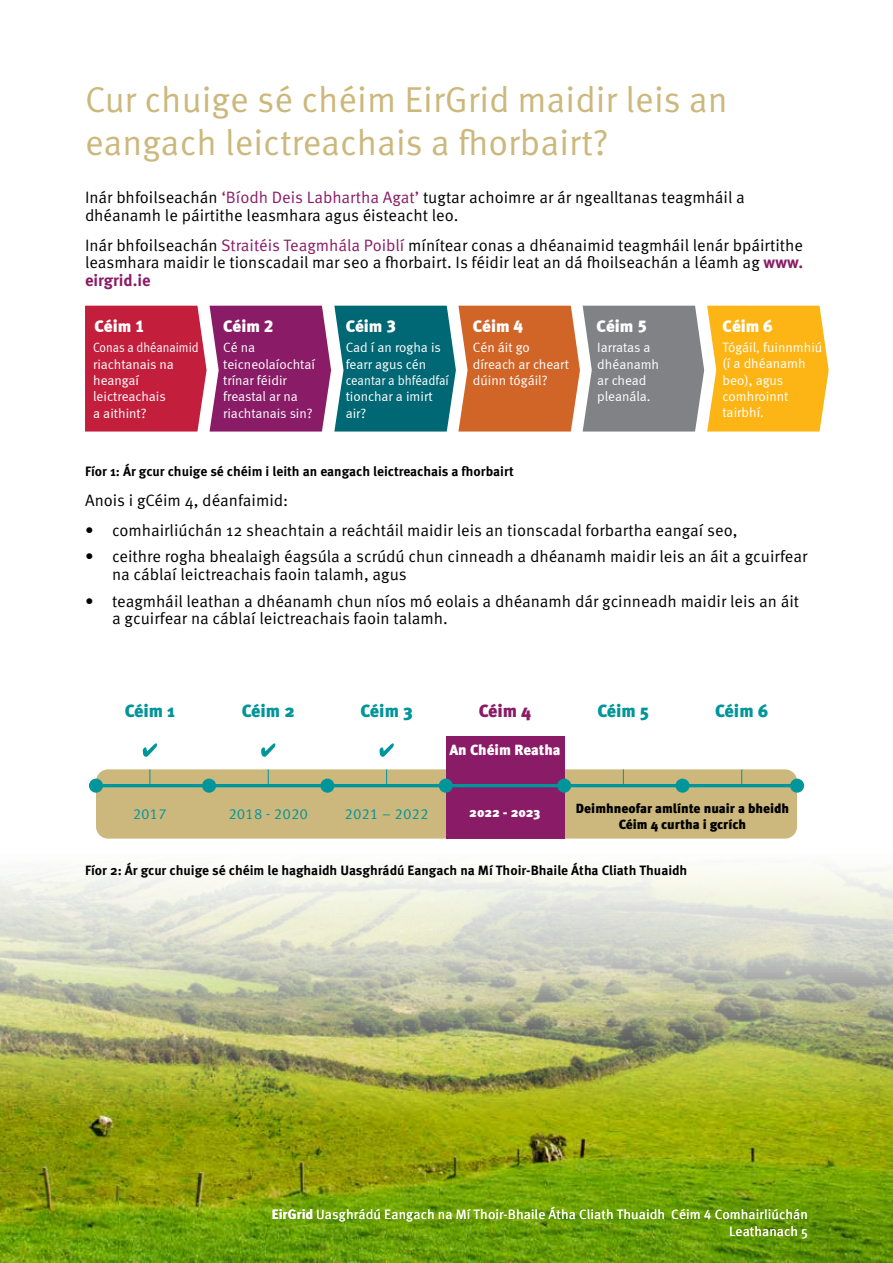
<style>
.page{position:relative;width:893px;height:1263px;background:#fff}
.page>*{position:absolute;margin:0;border:0;box-sizing:border-box;transform-origin:0 0}
.t1{font:36px/43.2px "Meta Pro Norm";color:#ccb87c}
.t2{font:900 17.7px "Meta Pro";color:#00959a}
.t3{font:900 17.7px "Meta Pro";color:#8a1b66}
.t4{font:16.95px "Meta Black LF";color:#fff}
.t5{font:16.5px/17.9px "Meta Pro Norm";color:#000}
.t6{font:700 16.5px "Meta Pro";color:#8a1b66}
.t7{font:14.7px "Meta Correspondence Pro";color:#00959a}
.t8{font:900 14.7px "Meta Pro";color:#fff}
.t9{font:13.65px/16.4px "Meta Normal LF";color:#fff}
.t10{font:13.65px/16.4px "Meta Normal LF";color:#fff;scale:.9 1}
.t11{font:700 13.5px "Meta Pro";color:#000}
.t12{font:13.5px/17.7px "Meta Pro Norm";letter-spacing:.005em;color:#fff;text-align:right}
.t13{font:900 13.35px/15.9px "Meta Pro";color:#000;text-align:center}
.t14{font:900 13.35px "Meta Pro";letter-spacing:-.005em;color:#fff}
.s1{color:#8a1b66}
.s2{font-family:"Meta Pro";font-weight:700;color:#8a1b66}
.s3{font-family:"Meta Pro";font-weight:700}
</style>
<div class="page">
<img style="left:0;top:736px;width:893px;height:527px">
<svg style="left:85px;top:306px;width:744px;height:125px;background:#a26d5e"></svg>
<div style="left:96px;top:769px;width:701px;height:70px;background:#ccb87c;border-radius:12px"></div>
<div style="left:446px;top:736px;width:118px;height:103px;background:#8a1b66"></div>
<svg style="left:143px;top:743px;width:14px;height:14px"></svg>
<svg style="left:261px;top:743px;width:14px;height:14px"></svg>
<div style="left:202px;top:779px;width:14px;height:14px;background:#00959a;border-radius:50%"></div>
<div style="left:89px;top:779px;width:14px;height:14px;background:#00959a;border-radius:50%"></div>
<div style="left:320px;top:779px;width:14px;height:14px;background:#00959a;border-radius:50%"></div>
<div style="left:439px;top:779px;width:14px;height:14px;background:#00959a;border-radius:50%"></div>
<div style="left:557px;top:779px;width:14px;height:14px;background:#00959a;border-radius:50%"></div>
<div style="left:675px;top:779px;width:15px;height:14px;background:#00959a;border-radius:50%"></div>
<div style="left:790px;top:779px;width:14px;height:14px;background:#00959a;border-radius:50%"></div>
<hr style="left:96px;top:784px;width:700px;height:3px;background:#00959a">
<svg style="left:150px;top:769px;width:1px;height:15px"></svg>
<svg style="left:268px;top:769px;width:1px;height:15px"></svg>
<svg style="left:379px;top:743px;width:15px;height:14px"></svg>
<svg style="left:386px;top:769px;width:1px;height:15px"></svg>
<svg style="left:623px;top:769px;width:1px;height:15px"></svg>
<svg style="left:741px;top:769px;width:1px;height:15px"></svg>
<h1 class="t1" style="left:85px;top:76px;width:644px">Cur chuige sé chéim EirGrid maidir leis an eangach leictreachais a fhorbairt?</h1>
<p class="t5" style="left:85px;top:187px;width:661px">Inár bhfoilseachán <span class="s1">‘Bíodh Deis Labhartha Agat’</span> tugtar achoimre ar ár ngealltanas teagmháil a dhéanamh le páirtithe leasmhara agus éisteacht leo.</p>
<p class="t5" style="left:85px;top:235px;width:720px">Inár bhfoilseachán <span class="s1">Straitéis Teagmhála Poiblí</span> mínítear conas a dhéanaimid teagmháil lenár bpáirtithe leasmhara maidir le tionscadail mar seo a fhorbairt. Is féidir leat an dá fhoilseachán a léamh ag <span class="s2">www.</span></p>
<p class="t6" style="left:85px;top:268px;width:67px">eirgrid.ie</p>
<p class="t4" style="left:94px;top:316px;width:52px">Céim 1</p>
<p class="t4" style="left:223px;top:316px;width:52px">Céim 2</p>
<p class="t4" style="left:346px;top:316px;width:52px">Céim 3</p>
<p class="t4" style="left:473px;top:316px;width:52px">Céim 4</p>
<p class="t4" style="left:597px;top:316px;width:52px">Céim 5</p>
<p class="t4" style="left:723px;top:316px;width:52px">Céim 6</p>
<p class="t10" style="left:93px;top:339px;width:119px">Conas a dhéanaimid riachtanais na heangaí leictreachais<br>a aithint?</p>
<p class="t9" style="left:223px;top:339px;width:93px">Cé na teicneolaíochtaí trínar féidir freastal ar na riachtanais sin?</p>
<p class="t9" style="left:346px;top:339px;width:105px">Cad í an rogha is fearr agus cén ceantar a bhféadfaí tionchar a imirt air?</p>
<p class="t9" style="left:473px;top:339px;width:98px">Cén áit go díreach ar cheart dúinn tógáil?</p>
<p class="t9" style="left:597px;top:339px;width:63px">Iarratas a dhéanamh ar chead pleanála.</p>
<p class="t9" style="left:723px;top:339px;width:101px">Tógáil, fuinnmhiú (í a dhéanamh beo), agus comhroinnt tairbhí.</p>
<p class="t11" style="left:85px;top:461px;width:430px">Fíor 1: Ár gcur chuige sé chéim i leith an eangach leictreachais a fhorbairt</p>
<p class="t5" style="left:85px;top:491px;width:205px">Anois i gCéim 4, déanfaimid:</p>
<p class="t5" style="left:85px;top:520px;width:654px">• comhairliúchán 12 sheachtain a reáchtáil maidir leis an tionscadal forbartha eangaí seo,</p>
<p class="t5" style="left:112px;top:547px;width:697px;text-indent:-27px">• ceithre rogha bhealaigh éagsúla a scrúdú chun cinneadh a dhéanamh maidir leis an áit a gcuirfear na cáblaí leictreachais faoin talamh, agus</p>
<p class="t5" style="left:112px;top:591px;width:689px;text-indent:-27px">• teagmháil leathan a dhéanamh chun níos mó eolais a dhéanamh dár gcinneadh maidir leis an áit a gcuirfear na cáblaí leictreachais faoin talamh.</p>
<p class="t2" style="left:125px;top:696px;width:52px">Céim 1</p>
<p class="t2" style="left:242px;top:696px;width:54px">Céim 2</p>
<p class="t2" style="left:361px;top:696px;width:54px">Céim 3</p>
<p class="t3" style="left:479px;top:696px;width:54px">Céim 4</p>
<p class="t2" style="left:597px;top:696px;width:53px">Céim 5</p>
<p class="t2" style="left:715px;top:696px;width:55px">Céim 6</p>
<p class="t7" style="left:133px;top:803px;width:36px">2017</p>
<p class="t7" style="left:228px;top:803px;width:81px">2018 - 2020</p>
<p class="t7" style="left:345px;top:803px;width:86px">2021 – 2022</p>
<p class="t8" style="left:449px;top:738px;width:113px">An Chéim Reatha</p>
<p class="t14" style="left:469px;top:802px;width:73px">2022 - 2023</p>
<p class="t13" style="left:576px;top:799px;width:215px">Deimhneofar amlínte nuair a bheidh<br>Céim 4 curtha i gcrích</p>
<p class="t11" style="left:85px;top:859px;width:604px">Fíor 2: Ár gcur chuige sé chéim le haghaidh Uasghrádú Eangach na Mí Thoir-Bhaile Átha Cliath Thuaidh</p>
<p class="t12" style="left:272px;top:1204px;width:538px"><span class="s3">EirGrid</span> Uasghrádú Eangach na Mí Thoir-Bhaile Átha Cliath Thuaidh Céim 4 Comhairliúchán<br>Leathanach 5</p>
</div>
